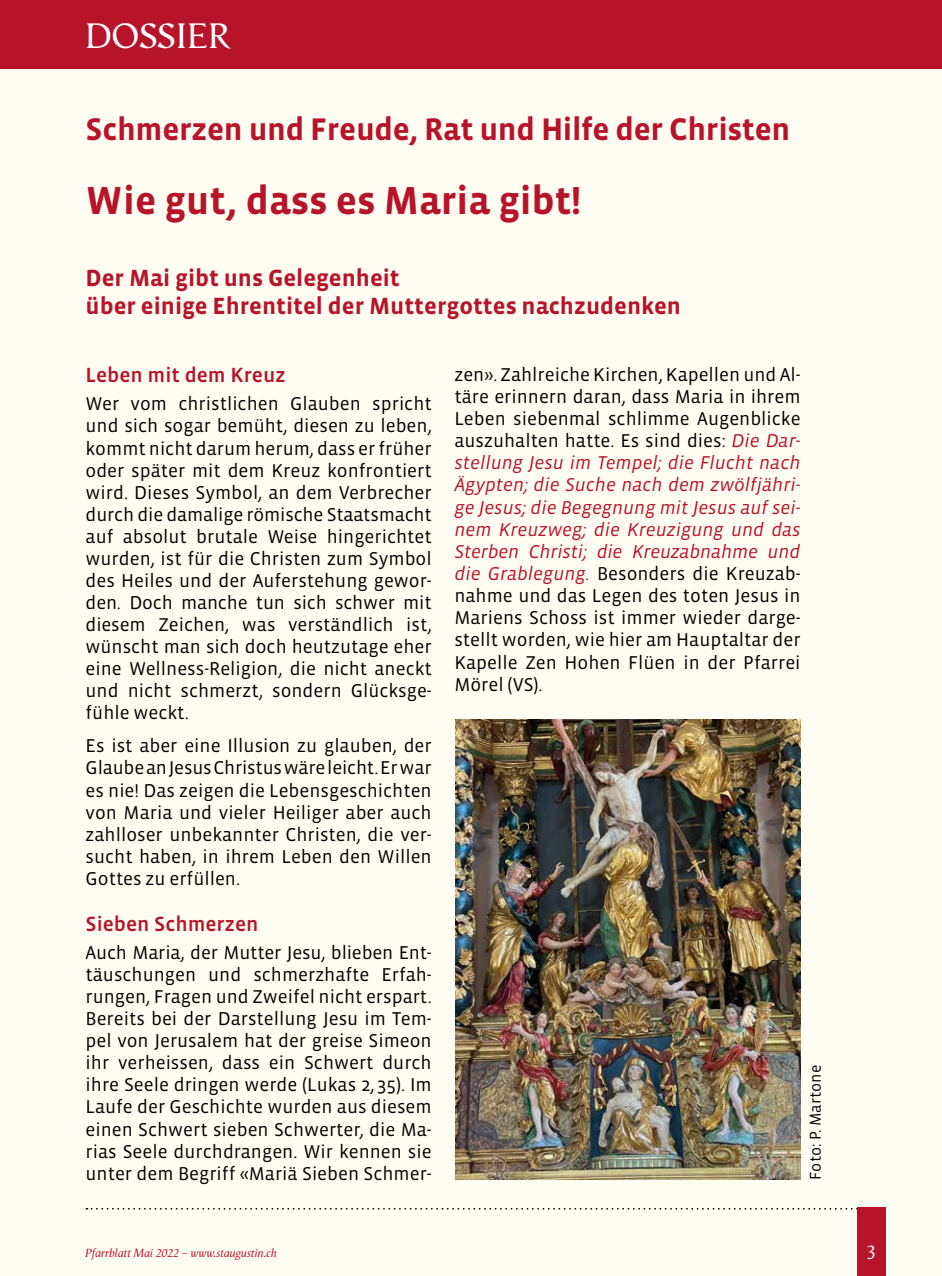
<style>
.page{position:relative;width:942px;height:1276px;background:#fff}
.page>*{position:absolute;margin:0;border:0;box-sizing:border-box;transform-origin:0 0}
.t1{font:700 40px "Vista Sans";color:#b7142c}
.t2{font:36px "Vega";color:#fff}
.t3{font:700 32px "Vista Sans";letter-spacing:-.01em;color:#b7142c}
.t4{font:700 24px/28px "Vista Sans";color:#b7142c}
.t5{font:21px "Vista Sans Med";color:#b7142c}
.t6{font:20px "Vega";color:#fff}
.t7{font:19px/22px "Vista Sans";color:#000;text-align:justify}
.t8{font:16px "Vista Sans";color:#000}
.t9{font:italic 12px "Vega";color:#b7142c}
.s1{font-style:italic;color:#b7142c}
</style>
<div class="page">
<div style="left:0;top:0;width:941px;height:1276px;background:#fffdf1"></div>
<svg style="left:86px;top:1208px;width:800px;height:1px"></svg>
<div style="left:856px;top:1208px;width:28px;height:68px;background:#b7142c"></div>
<div style="left:0;top:0;width:941px;height:68px;background:#b7142c"></div>
<img style="left:455px;top:719px;width:345px;height:460px">
<h2 class="t2" style="left:85px;top:15px;width:147px">DOSSIER</h2>
<h3 class="t3" style="left:86px;top:113px;width:706px">Schmerzen und Freude, Rat und Hilfe der Christen</h3>
<h1 class="t1" style="left:86px;top:180px;width:497px">Wie gut, dass es Maria gibt!</h1>
<p class="t4" style="left:86px;top:264px;width:596px">Der Mai gibt uns Gelegenheit<br>über einige Ehrentitel der Muttergottes nachzudenken</p>
<p class="t5" style="left:86px;top:364px;width:201px">Leben mit dem Kreuz</p>
<p class="t7" style="left:86px;top:393px;width:347px">Wer vom christlichen Glauben spricht und sich sogar bemüht, diesen zu leben, kommt nicht darum herum, dass er früher oder später mit dem Kreuz konfrontiert wird. Dieses Symbol, an dem Verbrecher durch die damalige römische Staatsmacht auf absolut brutale Weise hingerichtet wurden, ist für die Christen zum Symbol des Heiles und der Auferstehung gewor&shy;den. Doch manche tun sich schwer mit diesem Zeichen, was verständlich ist, wünscht man sich doch heutzutage eher eine Wellness-Religion, die nicht aneckt und nicht schmerzt, sondern Glücksge&shy;fühle weckt.</p>
<p class="t7" style="left:86px;top:735px;width:347px">Es ist aber eine Illusion zu glauben, der Glaube an Jesus Christus wäre leicht. Er war es nie! Das zeigen die Lebensgeschichten von Maria und vieler Heiliger aber auch zahlloser unbekannter Christen, die ver&shy;sucht haben, in ihrem Leben den Willen Gottes zu erfüllen.</p>
<p class="t5" style="left:86px;top:913px;width:174px">Sieben Schmerzen</p>
<p class="t7" style="left:86px;top:942px;width:347px">Auch Maria, der Mutter Jesu, blieben Ent&shy;täuschungen und schmerzhafte Erfah&shy;rungen, Fragen und Zweifel nicht erspart.<br>Bereits bei der Darstellung Jesu im Tem&shy;pel von Jerusalem hat der greise Simeon ihr verheissen, dass ein Schwert durch ihre Seele dringen werde (Lukas 2,35). Im Laufe der Geschichte wurden aus diesem einen Schwert sieben Schwerter, die Ma&shy;rias Seele durchdrangen. Wir kennen sie unter dem Begriff «Mariä Sieben Schmer-</p>
<p class="t7" style="left:454px;top:364px;width:347px">zen». Zahlreiche Kirchen, Kapellen und Al&shy;täre erinnern daran, dass Maria in ihrem Leben siebenmal schlimme Augenblicke auszuhalten hatte. Es sind dies: <span class="s1">Die Dar&shy;stellung Jesu im Tempel; die Flucht nach Ägypten; die Suche nach dem zwölfjähri&shy;ge Jesus; die Begegnung mit Jesus auf sei&shy;nem Kreuzweg; die Kreuzigung und das Sterben Christi; die Kreuzabnahme und die Grablegung.</span> Besonders die Kreuzab&shy;nahme und das Legen des toten Jesus in Mariens Schoss ist immer wieder darge&shy;stellt worden, wie hier am Hauptaltar der Kapelle Zen Hohen Flüen in der Pfarrei Mörel (VS).</p>
<p class="t8" style="left:807px;top:1179px;width:116px;rotate:-90deg">Foto: P. Martone</p>
<p class="t9" style="left:85px;top:1245px;width:193px">Pfarrblatt Mai 2022 – www.staugustin.ch</p>
<p class="t6" style="left:865px;top:1240px;width:15px">#</p>
<p class="t6" style="left:865px;top:1240px;width:12px">3</p>
</div>
